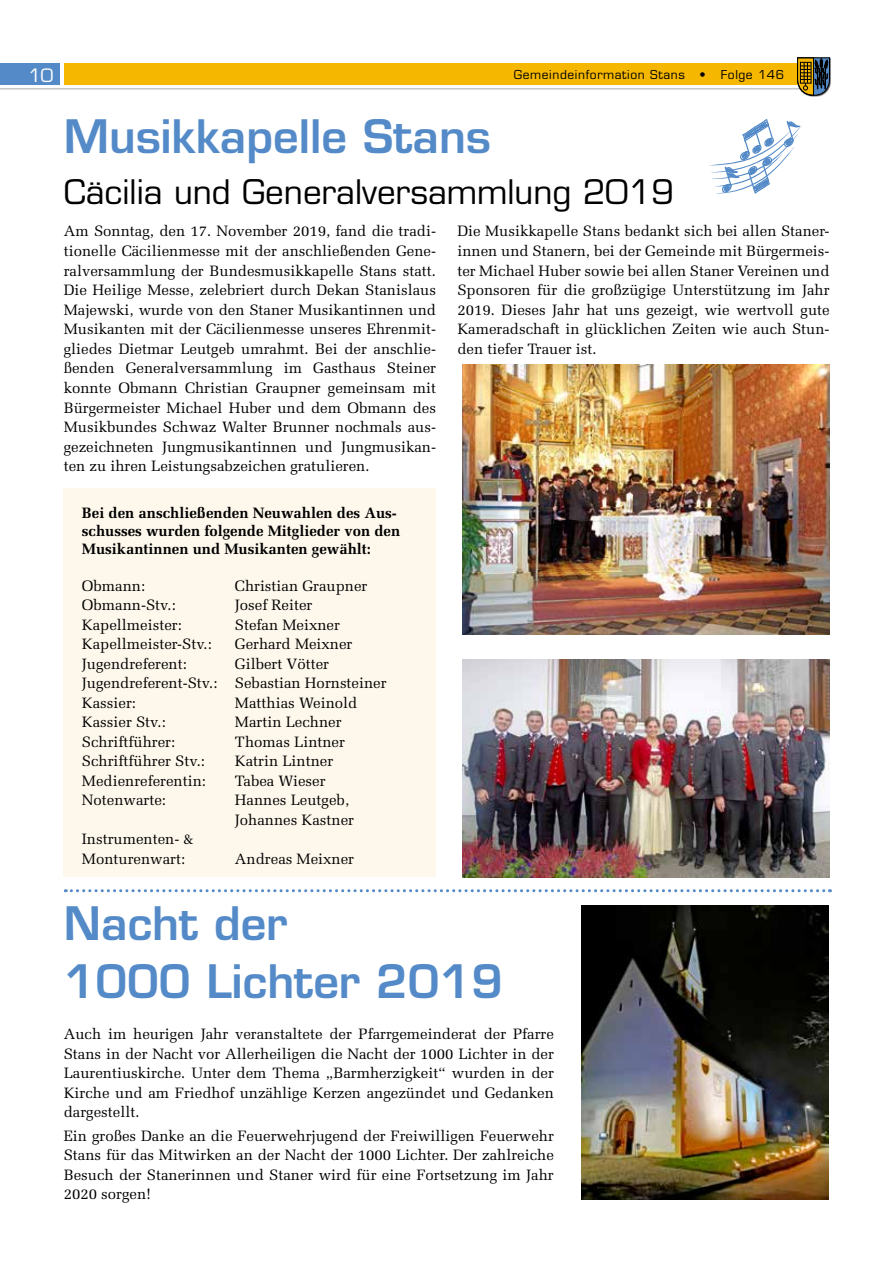
<style>
.page{position:relative;width:893px;height:1263px;background:#fff}
.page>*{position:absolute;margin:0;border:0;box-sizing:border-box;transform-origin:0 0}
.t1{font:600 45px/58.8px "Eurostile LT Std";color:#538ac7}
.t2{font:33px "Eurostile LT Std";color:#000}
.t3{font:18px "Eurostile LT Std";color:#fff}
.t4{font:15px/19.5px "Melior";color:#000;text-align:justify}
.t5{font:700 15px/18px "Melior";color:#000}
.t6{font:12px "Eurostile LT Std";letter-spacing:.05em;color:#000}
</style>
<div class="page">
<hr style="left:0;top:88px;width:816px;height:2px;background:#c6c6c6">
<div style="left:64px;top:64px;width:744px;height:21px;background:#f5b700"></div>
<div style="left:0;top:64px;width:59px;height:21px;background:#538ac7"></div>
<div style="left:797px;top:57px;width:34px;height:40px;background:#000;opacity:.75"></div>
<svg style="left:797px;top:58px;width:33px;height:37px"></svg>
<div style="left:64px;top:489px;width:372px;height:388px;background:#fef8ec"></div>
<img style="left:581px;top:906px;width:248px;height:293px">
<img style="left:462px;top:365px;width:367px;height:270px">
<img style="left:462px;top:659px;width:367px;height:218px">
<svg style="left:65px;top:889px;width:765px;height:3px"></svg>
<svg style="left:709px;top:119px;width:93px;height:75px"></svg>
<p class="t3" style="left:28px;top:65px;width:26px">10</p>
<p class="t6" style="left:514px;top:67px;width:272px">Gemeindeinformation Stans • Folge 146</p>
<h1 class="t1" style="left:64px;top:107px;width:429px">Musikkapelle Stans</h1>
<h2 class="t2" style="left:64px;top:172px;width:612px">Cäcilia und Generalversammlung 2019</h2>
<p class="t4" style="left:64px;top:221px;width:374px">Am Sonntag, den 17. November 2019, fand die tradi&shy;tionelle Cäcilienmesse mit der anschließenden Gene&shy;ralversammlung der Bundesmusikkapelle Stans statt.<br>Die Heilige Messe, zelebriert durch Dekan Stanislaus Majewski, wurde von den Staner Musikantinnen und Musikanten mit der Cäcilienmesse unseres Ehrenmit&shy;gliedes Dietmar Leutgeb umrahmt. Bei der anschlie&shy;ßenden Generalversammlung im Gasthaus Steiner konnte Obmann Christian Graupner gemeinsam mit Bürgermeister Michael Huber und dem Obmann des Musikbundes Schwaz Walter Brunner nochmals aus&shy;gezeichneten Jungmusikantinnen und Jungmusikan&shy;ten zu ihren Leistungsabzeichen gratulieren.</p>
<p class="t4" style="left:457px;top:221px;width:374px">Die Musikkapelle Stans bedankt sich bei allen Staner&shy;innen und Stanern, bei der Gemeinde mit Bürgermeis&shy;ter Michael Huber sowie bei allen Staner Vereinen und Sponsoren für die großzügige Unterstützung im Jahr 2019. Dieses Jahr hat uns gezeigt, wie wertvoll gute Kameradschaft in glücklichen Zeiten wie auch Stun&shy;den tiefer Trauer ist.</p>
<p class="t5" style="left:82px;top:504px;width:320px">Bei den anschließenden Neuwahlen des Aus&shy;schusses wurden folgende Mitglieder von den<br>Musikantinnen und Musikanten gewählt:</p>
<p class="t4" style="left:82px;top:576px;width:65px">Obmann:</p>
<p class="t4" style="left:235px;top:576px;width:134px">Christian Graupner</p>
<p class="t4" style="left:82px;top:595px;width:95px">Obmann-Stv.:</p>
<p class="t4" style="left:235px;top:595px;width:79px">Josef Reiter</p>
<p class="t4" style="left:82px;top:615px;width:101px">Kapellmeister:</p>
<p class="t4" style="left:235px;top:615px;width:106px">Stefan Meixner</p>
<p class="t4" style="left:82px;top:634px;width:131px">Kapellmeister-Stv.:</p>
<p class="t4" style="left:235px;top:634px;width:119px">Gerhard Meixner</p>
<p class="t4" style="left:82px;top:654px;width:106px">Jugendreferent:</p>
<p class="t4" style="left:82px;top:654px;width:306px;text-align:left;text-indent:153px">Gilbert Vötter<br>Jugendreferent-Stv.: Sebastian Hornsteiner<br>Kassier:</p>
<p class="t4" style="left:235px;top:693px;width:124px">Matthias Weinold</p>
<p class="t4" style="left:82px;top:712px;width:85px">Kassier Stv.:</p>
<p class="t4" style="left:235px;top:712px;width:108px">Martin Lechner</p>
<p class="t4" style="left:82px;top:732px;width:95px">Schriftführer:</p>
<p class="t4" style="left:235px;top:732px;width:111px">Thomas Lintner</p>
<p class="t4" style="left:82px;top:751px;width:125px">Schriftführer Stv.:</p>
<p class="t4" style="left:235px;top:751px;width:100px">Katrin Lintner</p>
<p class="t4" style="left:82px;top:771px;width:126px">Medienreferentin:</p>
<p class="t4" style="left:235px;top:771px;width:92px">Tabea Wieser</p>
<p class="t4" style="left:82px;top:790px;width:86px">Notenwarte:</p>
<p class="t4" style="left:235px;top:790px;width:121px">Hannes Leutgeb,<br>Johannes Kastner</p>
<p class="t4" style="left:82px;top:829px;width:113px">Instrumenten- &amp;<br>Monturenwart:</p>
<p class="t4" style="left:235px;top:849px;width:121px">Andreas Meixner</p>
<h1 class="t1" style="left:64px;top:893px;width:441px">Nacht der<br>1000 Lichter 2019</h1>
<p class="t4" style="left:64px;top:1024px;width:492px">Auch im heurigen Jahr veranstaltete der Pfarrgemeinderat der Pfarre Stans in der Nacht vor Allerheiligen die Nacht der 1000 Lichter in der Laurentiuskirche. Unter dem Thema „Barmherzigkeit“ wurden in der Kirche und am Friedhof unzählige Kerzen angezündet und Gedanken dargestellt.</p>
<p class="t4" style="left:64px;top:1126px;width:492px">Ein großes Danke an die Feuerwehrjugend der Freiwilligen Feuerwehr Stans für das Mitwirken an der Nacht der 1000 Lichter. Der zahlreiche Besuch der Stanerinnen und Staner wird für eine Fortsetzung im Jahr 2020 sorgen!</p>
</div>
